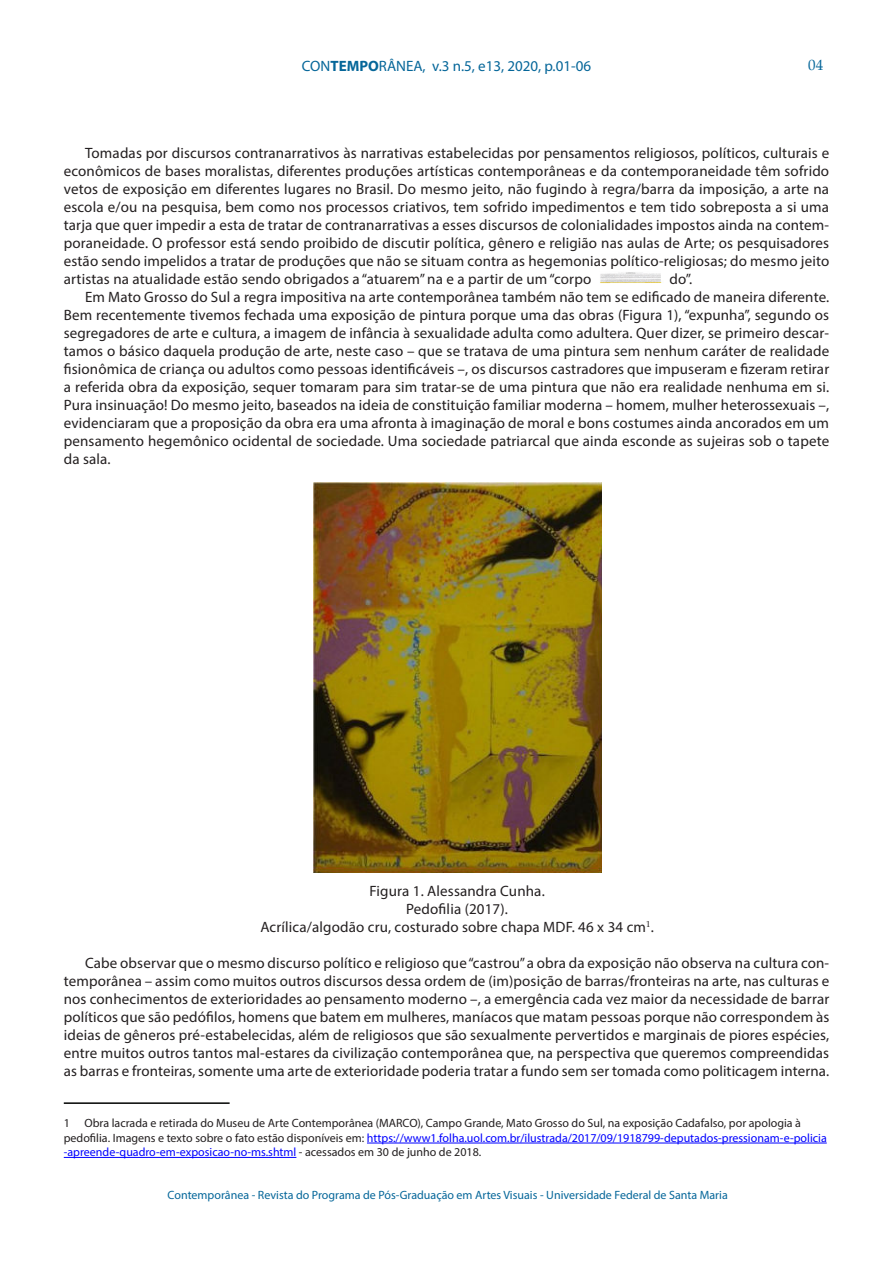
<style>
.page{position:relative;width:893px;height:1263px;background:#fff}
.page>*{position:absolute;margin:0;border:0;box-sizing:border-box;transform-origin:0 0}
.TextoCORRIDO{font:15px/18px "Myriad Pro";letter-spacing:.01em;color:#231f20;text-align:justify}
.t1{font:15px "Myriad Pro";color:#056699}
.t2{font:15px "Palatino Linotype";color:#056699}
.NotadeRODAPÉ{font:12px/14.4px "Myriad Pro";color:#231f20}
.t3{font:12px "Myriad Pro";color:#056699}
.s1{font-weight:700}
.s2{color:#00f}
</style>
<div class="page">
<img style="left:600px;top:272px;width:62px;height:12px">
<img style="left:313px;top:483px;width:288px;height:389px">
<hr style="left:367px;top:1143px;width:460px;height:1px;background:#00f">
<hr style="left:64px;top:1157px;width:232px;height:1px;background:#00f">
<hr style="left:64px;top:1102px;width:166px;height:2px;background:#000200">
<p class="t1" style="left:302px;top:57px;width:291px">CON<span class="s1">TEMPO</span>RÂNEA, v.3 n.5, e13, 2020, p.01-06</p>
<p class="t2" style="left:808px;top:54px;width:16px">04</p>
<p class="TextoCORRIDO" style="left:64px;top:144px;width:767px;text-indent:21px">Tomadas por discursos contranarrativos às narrativas estabelecidas por pensamentos religiosos, políticos, culturais e econômicos de bases moralistas, diferentes produções artísticas contemporâneas e da contemporaneidade têm sofrido vetos de exposição em diferentes lugares no Brasil. Do mesmo jeito, não fugindo à regra/barra da imposição, a arte na escola e/ou na pesquisa, bem como nos processos criativos, tem sofrido impedimentos e tem tido sobreposta a si uma tarja que quer impedir a esta de tratar de contranarrativas a esses discursos de colonialidades impostos ainda na contem&shy;poraneidade. O professor está sendo proibido de discutir política, gênero e religião nas aulas de Arte; os pesquisadores estão sendo impelidos a tratar de produções que não se situam contra as hegemonias político-religiosas; do mesmo jeito artistas na atualidade estão sendo obrigados a “atuarem” na e a partir de um “corpo</p>
<p class="TextoCORRIDO" style="left:669px;top:270px;width:24px">do”.</p>
<p class="TextoCORRIDO" style="left:64px;top:288px;width:767px;text-indent:21px">Em Mato Grosso do Sul a regra impositiva na arte contemporânea também não tem se edificado de maneira diferente.<br>Bem recentemente tivemos fechada uma exposição de pintura porque uma das obras (Figura 1), “expunha”, segundo os segregadores de arte e cultura, a imagem de infância à sexualidade adulta como adultera. Quer dizer, se primeiro descar&shy;tamos o básico daquela produção de arte, neste caso – que se tratava de uma pintura sem nenhum caráter de realidade fisionômica de criança ou adultos como pessoas identificáveis –, os discursos castradores que impuseram e fizeram retirar a referida obra da exposição, sequer tomaram para sim tratar-se de uma pintura que não era realidade nenhuma em si.<br>Pura insinuação! Do mesmo jeito, baseados na ideia de constituição familiar moderna – homem, mulher heterossexuais –, evidenciaram que a proposição da obra era uma afronta à imaginação de moral e bons costumes ainda ancorados em um pensamento hegemônico ocidental de sociedade. Uma sociedade patriarcal que ainda esconde as sujeiras sob o tapete da sala.</p>
<p class="TextoCORRIDO" style="left:369px;top:882px;width:177px">Figura 1. Alessandra Cunha.</p>
<p class="TextoCORRIDO" style="left:406px;top:900px;width:103px">Pedofilia (2017).</p>
<p class="TextoCORRIDO" style="left:260px;top:918px;width:395px">Acrílica/algodão cru, costurado sobre chapa MDF. 46 x 34 cm<sup>1</sup>.</p>
<p class="TextoCORRIDO" style="left:64px;top:954px;width:767px;text-indent:21px">Cabe observar que o mesmo discurso político e religioso que “castrou” a obra da exposição não observa na cultura con&shy;temporânea – assim como muitos outros discursos dessa ordem de (im)posição de barras/fronteiras na arte, nas culturas e nos conhecimentos de exterioridades ao pensamento moderno –, a emergência cada vez maior da necessidade de barrar políticos que são pedófilos, homens que batem em mulheres, maníacos que matam pessoas porque não correspondem às ideias de gêneros pré-estabelecidas, além de religiosos que são sexualmente pervertidos e marginais de piores espécies, entre muitos outros tantos mal-estares da civilização contemporânea que, na perspectiva que queremos compreendidas as barras e fronteiras, somente uma arte de exterioridade poderia tratar a fundo sem ser tomada como politicagem interna.</p>
<p class="NotadeRODAPÉ" style="left:64px;top:1116px;width:764px">1 Obra lacrada e retirada do Museu de Arte Contemporânea (MARCO), Campo Grande, Mato Grosso do Sul, na exposição Cadafalso, por apologia à pedofilia. Imagens e texto sobre o fato estão disponíveis em: <span class="s2">https://www1.folha.uol.com.br/ilustrada/2017/09/1918799-deputados-pressionam-e-policia -apreende-quadro-em-exposicao-no-ms.shtml</span> - acessados em 30 de junho de 2018.</p>
<p class="t3" style="left:168px;top:1187px;width:562px">Contemporânea - Revista do Programa de Pós-Graduação em Artes Visuais - Universidade Federal de Santa Maria</p>
</div>
